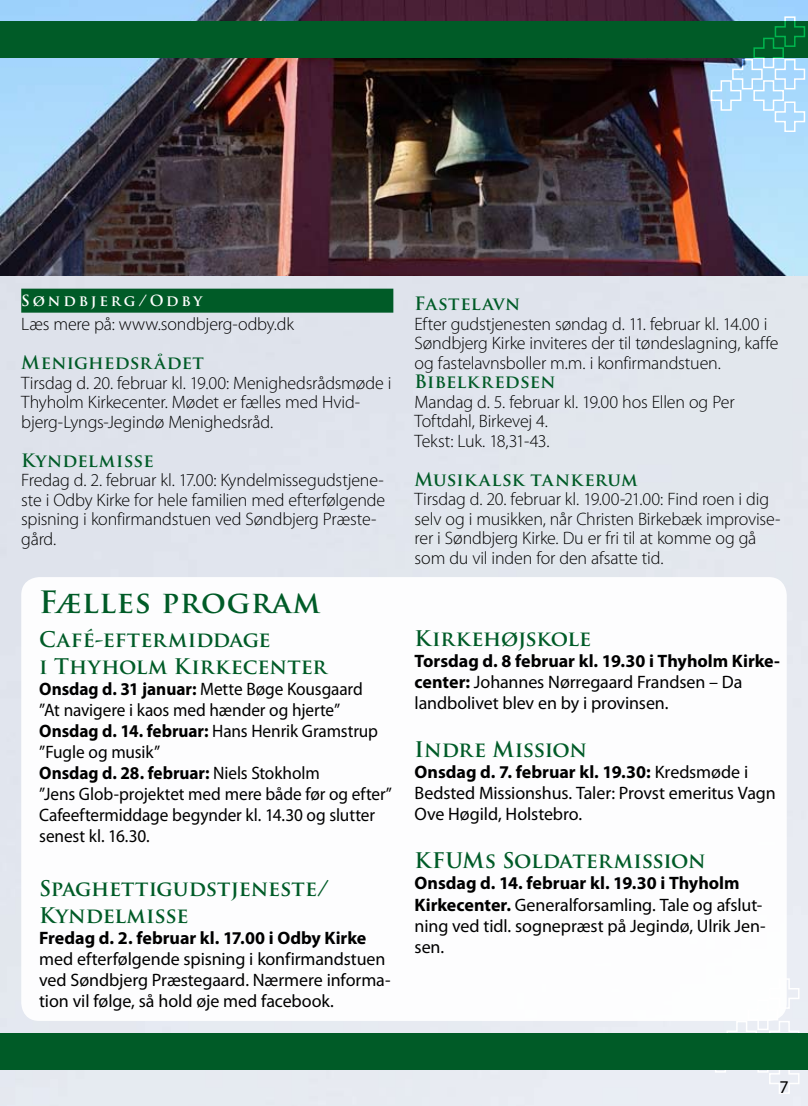
<style>
.page{position:relative;width:808px;height:1106px;background:#fff}
.page>*{position:absolute;margin:0;border:0;box-sizing:border-box;transform-origin:0 0}
.t1{font:700 30px "Trajan Pro";letter-spacing:.025em;color:#005b27}
.t2{font:700 21px/27px "Trajan Pro";letter-spacing:-.01em;color:#005b27}
.t3{font:300 18px/19.5px "Myriad Pro";letter-spacing:-.015em;color:#000}
.t4{font:18px/21px "Myriad Pro";letter-spacing:-.005em;color:#000}
.t5{font:18px/21px "Myriad Pro";letter-spacing:-.005em;color:#000;scale:.96 1}
.t6{font:700 18px "Trajan Pro";letter-spacing:.015em;color:#005b27}
.t7{font:700 18px "Myriad Pro";color:#000}
.t8{font:700 15px "Trajan Pro";letter-spacing:.19em;color:#fff}
.s1{font-weight:700}
</style>
<div class="page">
<div style="left:0;top:275px;width:808px;height:831px;background:#e1e5ed"></div>
<img style="left:0;top:0;width:808px;height:275px">
<svg style="left:704px;top:977px;width:96px;height:117px"></svg>
<div style="left:0;top:22px;width:808px;height:36px;background:#005b27"></div>
<svg style="left:710px;top:16px;width:96px;height:117px"></svg>
<div style="left:0;top:1033px;width:808px;height:36px;background:#005b27"></div>
<div style="left:21px;top:577px;width:766px;height:443px;background:#fff;border-radius:18px"></div>
<div style="left:21px;top:289px;width:372px;height:24px;background:#005b27"></div>
<p class="t8" style="left:21px;top:291px;width:183px">Søndbjerg/Odby</p>
<p class="t3" style="left:21px;top:314px;width:274px">Læs mere på: www.sondbjerg-odby.dk</p>
<p class="t6" style="left:21px;top:351px;width:184px">Menighedsrådet</p>
<p class="t3" style="left:21px;top:372px;width:372px">Tirsdag d. 20. februar kl. 19.00: Menighedsrådsmøde i<br>Thyholm Kirkecenter. Mødet er fælles med Hvid&shy;bjerg-Lyngs-Jegindø Menighedsråd.</p>
<p class="t6" style="left:21px;top:449px;width:134px">Kyndelmisse</p>
<p class="t3" style="left:21px;top:470px;width:366px">Fredag d. 2. februar kl. 17.00: Kyndelmissegudstjene&shy;ste i Odby Kirke for hele familien med efterfølgende spisning i konfirmandstuen ved Søndbjerg Præste&shy;gård.</p>
<h1 class="t1" style="left:39px;top:583px;width:283px">Fælles program</h1>
<p class="t2" style="left:39px;top:626px;width:289px">Café-eftermiddage<br>i Thyholm Kirkecenter</p>
<p class="t5" style="left:39px;top:678px;width:369px"><span class="s1">Onsdag d. 31 januar:</span> Mette Bøge Kousgaard<br>”At navigere i kaos med hænder og hjerte” <span class="s1">Onsdag d. 14. februar:</span> Hans Henrik Gramstrup ”Fugle og musik”<br><span class="s1">Onsdag d. 28. februar:</span> Niels Stokholm<br>”Jens Glob-projektet med mere både før og efter” Cafeeftermiddage begynder kl. 14.30 og slutter senest kl. 16.30.</p>
<p class="t2" style="left:39px;top:875px;width:291px">Spaghettigudstjeneste/<br>Kyndelmisse</p>
<p class="t7" style="left:39px;top:926px;width:329px">Fredag d. 2. februar kl. 17.00 i Odby Kirke</p>
<p class="t4" style="left:39px;top:948px;width:353px">med efterfølgende spisning i konfirmandstuen ved Søndbjerg Præstegaard. Nærmere informa&shy;tion vil følge, så hold øje med facebook.</p>
<p class="t6" style="left:415px;top:292px;width:107px">Fastelavn</p>
<p class="t3" style="left:415px;top:314px;width:365px">Efter gudstjenesten søndag d. 11. februar kl. 14.00 i<br>Søndbjerg Kirke inviteres der til tøndeslagning, kaffe og fastelavnsboller m.m. i konfirmandstuen.</p>
<p class="t6" style="left:415px;top:370px;width:143px">Bibelkredsen</p>
<p class="t3" style="left:415px;top:392px;width:321px">Mandag d. 5. februar kl. 19.00 hos Ellen og Per<br>Toftdahl, Birkevej 4.<br>Tekst: Luk. 18,31-43.</p>
<p class="t6" style="left:415px;top:468px;width:225px">Musikalsk tankerum</p>
<p class="t3" style="left:415px;top:489px;width:367px">Tirsdag d. 20. februar kl. 19.00-21.00: Find roen i dig selv og i musikken, når Christen Birkebæk improvise&shy;rer i Søndbjerg Kirke. Du er fri til at komme og gå som du vil inden for den afsatte tid.</p>
<p class="t2" style="left:415px;top:625px;width:178px">Kirkehøjskole</p>
<p class="t4" style="left:415px;top:650px;width:367px"><span class="s1">Torsdag d. 8 februar kl. 19.30 i Thyholm Kirke&shy;center:</span> Johannes Nørregaard Frandsen – Da landbolivet blev en by i provinsen.</p>
<p class="t2" style="left:415px;top:736px;width:174px">Indre Mission</p>
<p class="t4" style="left:415px;top:761px;width:363px"><span class="s1">Onsdag d. 7. februar kl. 19.30:</span> Kredsmøde i<br>Bedsted Missionshus. Taler: Provst emeritus Vagn<br>Ove Høgild, Holstebro.</p>
<p class="t2" style="left:415px;top:847px;width:293px">KFUMs Soldatermission</p>
<p class="t4" style="left:415px;top:872px;width:353px"><span class="s1">Onsdag d. 14. februar kl. 19.30 i Thyholm Kirkecenter.</span> Generalforsamling. Tale og afslut&shy;ning ved tidl. sognepræst på Jegindø, Ulrik Jen&shy;sen.</p>
<p class="t4" style="left:780px;top:1076px;width:11px">7</p>
</div>
